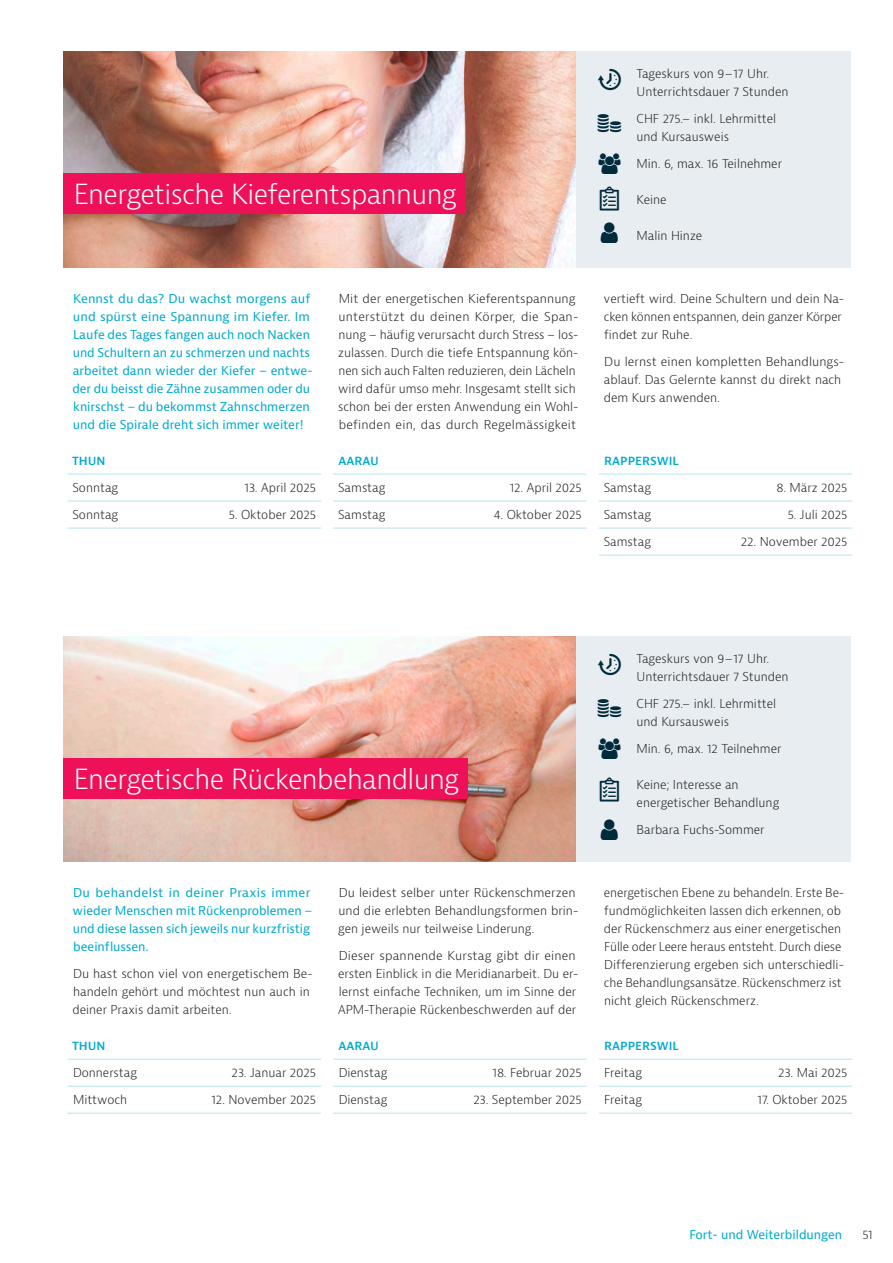
<style>
.page{position:relative;width:893px;height:1263px;background:#fff}
.page>*{position:absolute;margin:0;border:0;box-sizing:border-box;transform-origin:0 0}
.t1{font:300 27px "Bernina Sans";letter-spacing:-.02em;color:#fff}
.t2{font:300 12px/18px "Bernina Sans";color:#231f20}
.t3{font:12px/18px "Bernina Sans";color:#00abcd}
.t4{font:600 12px "Bernina Sans";color:#00abcd}
</style>
<div class="page">
<hr style="left:68px;top:474px;width:90px;height:1px;background:#bae4ef">
<hr style="left:158px;top:474px;width:163px;height:1px;background:#bae4ef">
<hr style="left:68px;top:501px;width:90px;height:1px;background:#bae4ef">
<hr style="left:68px;top:528px;width:90px;height:1px;background:#bae4ef">
<hr style="left:158px;top:501px;width:163px;height:1px;background:#bae4ef">
<hr style="left:158px;top:528px;width:163px;height:1px;background:#bae4ef">
<hr style="left:333px;top:474px;width:90px;height:1px;background:#bae4ef">
<hr style="left:423px;top:474px;width:164px;height:1px;background:#bae4ef">
<hr style="left:333px;top:501px;width:90px;height:1px;background:#bae4ef">
<hr style="left:333px;top:528px;width:90px;height:1px;background:#bae4ef">
<hr style="left:423px;top:501px;width:164px;height:1px;background:#bae4ef">
<hr style="left:423px;top:528px;width:164px;height:1px;background:#bae4ef">
<hr style="left:599px;top:474px;width:90px;height:1px;background:#bae4ef">
<hr style="left:689px;top:474px;width:163px;height:1px;background:#bae4ef">
<hr style="left:599px;top:501px;width:90px;height:1px;background:#bae4ef">
<hr style="left:689px;top:501px;width:163px;height:1px;background:#bae4ef">
<hr style="left:599px;top:528px;width:90px;height:1px;background:#bae4ef">
<hr style="left:599px;top:555px;width:90px;height:1px;background:#bae4ef">
<hr style="left:689px;top:528px;width:163px;height:1px;background:#bae4ef">
<hr style="left:689px;top:555px;width:163px;height:1px;background:#bae4ef">
<hr style="left:68px;top:1059px;width:90px;height:1px;background:#bae4ef">
<hr style="left:158px;top:1059px;width:163px;height:1px;background:#bae4ef">
<hr style="left:68px;top:1086px;width:90px;height:1px;background:#bae4ef">
<hr style="left:68px;top:1113px;width:90px;height:1px;background:#bae4ef">
<hr style="left:158px;top:1086px;width:163px;height:1px;background:#bae4ef">
<hr style="left:158px;top:1113px;width:163px;height:1px;background:#bae4ef">
<hr style="left:333px;top:1059px;width:90px;height:1px;background:#bae4ef">
<hr style="left:423px;top:1059px;width:164px;height:1px;background:#bae4ef">
<hr style="left:333px;top:1086px;width:90px;height:1px;background:#bae4ef">
<hr style="left:333px;top:1113px;width:90px;height:1px;background:#bae4ef">
<hr style="left:423px;top:1086px;width:164px;height:1px;background:#bae4ef">
<hr style="left:423px;top:1113px;width:164px;height:1px;background:#bae4ef">
<hr style="left:599px;top:1059px;width:90px;height:1px;background:#bae4ef">
<hr style="left:689px;top:1059px;width:163px;height:1px;background:#bae4ef">
<hr style="left:599px;top:1086px;width:90px;height:1px;background:#bae4ef">
<hr style="left:599px;top:1113px;width:90px;height:1px;background:#bae4ef">
<hr style="left:689px;top:1086px;width:163px;height:1px;background:#bae4ef">
<hr style="left:689px;top:1113px;width:163px;height:1px;background:#bae4ef">
<img style="left:63px;top:51px;width:514px;height:216px">
<div style="left:577px;top:51px;width:274px;height:216px;background:#e7edf0"></div>
<div style="left:63px;top:174px;width:402px;height:40px;background:#ee1059"></div>
<img style="left:63px;top:636px;width:514px;height:225px">
<div style="left:577px;top:636px;width:274px;height:225px;background:#e7edf0"></div>
<div style="left:63px;top:759px;width:405px;height:40px;background:#ee1059"></div>
<h1 class="t1" style="left:74px;top:176px;width:385px">Energetische Kieferentspannung</h1>
<p class="t2" style="left:637px;top:65px;width:154px">Tageskurs von 9–17 Uhr.<br>Unterrichtsdauer 7 Stunden</p>
<p class="t2" style="left:637px;top:110px;width:141px">CHF 275.– inkl. Lehrmittel und Kursausweis</p>
<p class="t2" style="left:637px;top:155px;width:147px">Min. 6, max. 16 Teilnehmer</p>
<p class="t2" style="left:637px;top:191px;width:32px">Keine</p>
<p class="t2" style="left:637px;top:227px;width:67px">Malin Hinze</p>
<p class="t3" style="left:73px;top:290px;width:242px">Kennst du das? Du wachst morgens auf und spürst eine Spannung im Kiefer. Im Laufe des Tages fangen auch noch Nacken und Schultern an zu schmerzen und nachts arbeitet dann wieder der Kiefer – entwe&shy;der du beisst die Zähne zusammen oder du knirschst – du bekommst Zahnschmerzen und die Spirale dreht sich immer weiter!</p>
<p class="t2" style="left:338px;top:290px;width:242px">Mit der energetischen Kieferentspannung unterstützt du deinen Körper, die Span&shy;nung – häufig verursacht durch Stress – los&shy;zulassen. Durch die tiefe Entspannung kön&shy;nen sich auch Falten reduzieren, dein Lächeln wird dafür umso mehr. Insgesamt stellt sich schon bei der ersten Anwendung ein Wohl&shy;befinden ein, das durch Regelmässigkeit</p>
<p class="t2" style="left:604px;top:290px;width:242px">vertieft wird. Deine Schultern und dein Na&shy;cken können entspannen, dein ganzer Körper findet zur Ruhe.</p>
<p class="t2" style="left:604px;top:353px;width:242px">Du lernst einen kompletten Behandlungs&shy;ablauf. Das Gelernte kannst du direkt nach dem Kurs anwenden.</p>
<p class="t4" style="left:72px;top:453px;width:35px">THUN</p>
<p class="t2" style="left:72px;top:479px;width:47px">Sonntag</p>
<p class="t2" style="left:245px;top:479px;width:73px">13. April 2025</p>
<p class="t2" style="left:72px;top:506px;width:47px">Sonntag</p>
<p class="t2" style="left:229px;top:506px;width:89px">5. Oktober 2025</p>
<p class="t4" style="left:338px;top:453px;width:42px">AARAU</p>
<p class="t2" style="left:338px;top:479px;width:49px">Samstag</p>
<p class="t2" style="left:510px;top:479px;width:73px">12. April 2025</p>
<p class="t2" style="left:338px;top:506px;width:49px">Samstag</p>
<p class="t2" style="left:494px;top:506px;width:89px">4. Oktober 2025</p>
<p class="t4" style="left:604px;top:453px;width:76px">RAPPERSWIL</p>
<p class="t2" style="left:604px;top:479px;width:49px">Samstag</p>
<p class="t2" style="left:776px;top:479px;width:72px">8. März 2025</p>
<p class="t2" style="left:604px;top:506px;width:49px">Samstag</p>
<p class="t2" style="left:788px;top:506px;width:61px">5. Juli 2025</p>
<p class="t2" style="left:604px;top:533px;width:49px">Samstag</p>
<p class="t2" style="left:741px;top:533px;width:108px">22. November 2025</p>
<h1 class="t1" style="left:74px;top:761px;width:387px">Energetische Rückenbehandlung</h1>
<p class="t2" style="left:637px;top:650px;width:154px">Tageskurs von 9–17 Uhr.<br>Unterrichtsdauer 7 Stunden</p>
<p class="t2" style="left:637px;top:695px;width:141px">CHF 275.– inkl. Lehrmittel und Kursausweis</p>
<p class="t2" style="left:637px;top:740px;width:146px">Min. 6, max. 12 Teilnehmer</p>
<p class="t2" style="left:637px;top:776px;width:144px">Keine; Interesse an energetischer Behandlung</p>
<p class="t2" style="left:637px;top:821px;width:130px">Barbara Fuchs-Sommer</p>
<p class="t3" style="left:73px;top:884px;width:241px">Du behandelst in deiner Praxis immer wieder Menschen mit Rückenproblemen – und diese lassen sich jeweils nur kurzfristig beeinflussen.</p>
<p class="t2" style="left:73px;top:965px;width:242px">Du hast schon viel von energetischem Be&shy;handeln gehört und möchtest nun auch in deiner Praxis damit arbeiten.</p>
<p class="t2" style="left:338px;top:884px;width:242px">Du leidest selber unter Rückenschmerzen und die erlebten Behandlungsformen brin&shy;gen jeweils nur teilweise Linderung.</p>
<p class="t2" style="left:338px;top:947px;width:242px">Dieser spannende Kurstag gibt dir einen ersten Einblick in die Meridianarbeit. Du er&shy;lernst einfache Techniken, um im Sinne der APM-Therapie Rückenbeschwerden auf der</p>
<p class="t2" style="left:604px;top:884px;width:242px">energetischen Ebene zu behandeln. Erste Be&shy;fundmöglichkeiten lassen dich erkennen, ob der Rückenschmerz aus einer energetischen Fülle oder Leere heraus entsteht. Durch diese Differenzierung ergeben sich unterschiedli&shy;che Behandlungsansätze. Rückenschmerz ist nicht gleich Rückenschmerz.</p>
<p class="t4" style="left:72px;top:1038px;width:35px">THUN</p>
<p class="t2" style="left:73px;top:1064px;width:66px">Donnerstag</p>
<p class="t2" style="left:232px;top:1064px;width:86px">23. Januar 2025</p>
<p class="t2" style="left:73px;top:1091px;width:56px">Mittwoch</p>
<p class="t2" style="left:211px;top:1091px;width:106px">12. November 2025</p>
<p class="t4" style="left:338px;top:1038px;width:42px">AARAU</p>
<p class="t2" style="left:339px;top:1064px;width:50px">Dienstag</p>
<p class="t2" style="left:493px;top:1064px;width:91px">18. Februar 2025</p>
<p class="t2" style="left:339px;top:1091px;width:50px">Dienstag</p>
<p class="t2" style="left:473px;top:1091px;width:110px">23. September 2025</p>
<p class="t4" style="left:604px;top:1038px;width:76px">RAPPERSWIL</p>
<p class="t2" style="left:604px;top:1064px;width:39px">Freitag</p>
<p class="t2" style="left:778px;top:1064px;width:71px">23. Mai 2025</p>
<p class="t2" style="left:604px;top:1091px;width:39px">Freitag</p>
<p class="t2" style="left:758px;top:1091px;width:91px">17. Oktober 2025</p>
<p class="t3" style="left:689px;top:1226px;width:154px">Fort- und Weiterbildungen</p>
<p class="t2" style="left:862px;top:1226px;width:12px">51</p>
</div>
